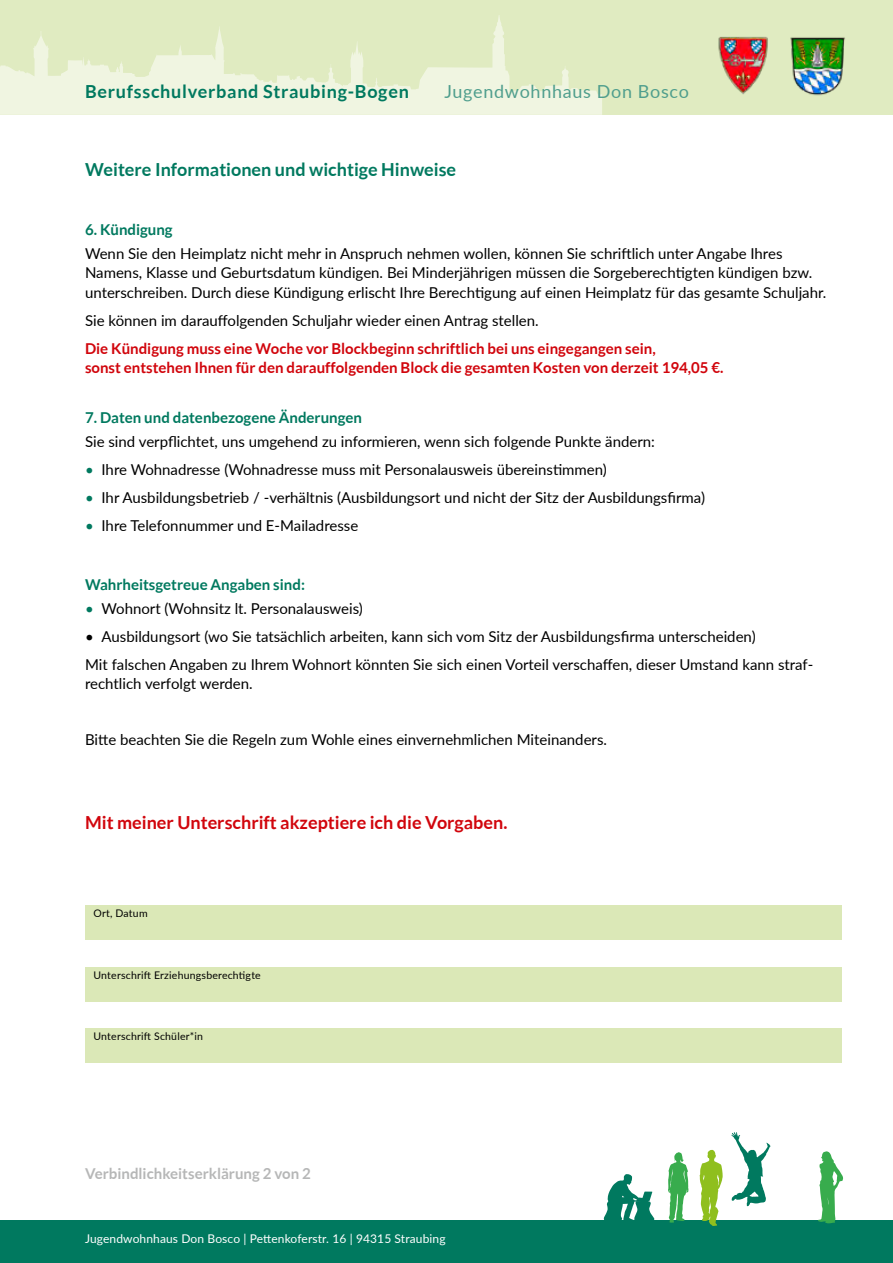
<style>
.page{position:relative;width:893px;height:1263px;background:#fff}
.page>*{position:absolute;margin:0;border:0;box-sizing:border-box;transform-origin:0 0}
.t1{font:700 18px "Lato";color:#d1050c}
.t2{font:700 18px "Lato";color:#00795f}
.t3{font:700 18px "Lato";letter-spacing:.04em;color:#00795f}
.t4{font:18px "Lato";letter-spacing:.04em;color:#4f9e8d}
.t5{font:15px/19.5px "Lato";color:#000}
.t6{font:700 15px/19.5px "Lato";color:#d1050c}
.t7{font:700 15px "Lato";color:#00795f}
.t8{font:700 15px "Lato";color:#b6b7b7}
.t9{font:12px "Lato";letter-spacing:.01em;color:#fff}
.t10{font:10.5px "Lato";letter-spacing:.02em;color:#000}
.s1{color:#00795f}
</style>
<div class="page">
<div style="left:0;top:1220px;width:893px;height:43px;background:#00795f"></div>
<div style="left:0;top:0;width:893px;height:115px;background:#e0ebc1"></div>
<svg style="left:818px;top:1151px;width:25px;height:72px"></svg>
<svg style="left:0;top:15px;width:602px;height:100px"></svg>
<svg style="left:668px;top:1152px;width:20px;height:71px"></svg>
<svg style="left:604px;top:1174px;width:50px;height:46px"></svg>
<svg style="left:700px;top:1150px;width:23px;height:76px"></svg>
<svg style="left:731px;top:1132px;width:40px;height:75px"></svg>
<img style="left:718px;top:36px;width:127px;height:60px">
<div style="left:85px;top:906px;width:757px;height:34px;background:#dbe8b7"></div>
<div style="left:85px;top:967px;width:757px;height:34px;background:#dbe8b7"></div>
<div style="left:85px;top:1028px;width:757px;height:34px;background:#dbe8b7"></div>
<p class="t3" style="left:85px;top:82px;width:325px">Berufsschulverband Straubing-Bogen</p>
<p class="t4" style="left:444px;top:79px;width:246px">Jugendwohnhaus Don Bosco</p>
<p class="t2" style="left:85px;top:159px;width:373px">Weitere Informationen und wichtige Hinweise</p>
<p class="t7" style="left:85px;top:221px;width:89px">6. Kündigung</p>
<p class="t5" style="left:85px;top:243px;width:743px">Wenn Sie den Heimplatz nicht mehr in Anspruch nehmen wollen, können Sie schriftlich unter Angabe Ihres<br>Namens, Klasse und Geburtsdatum kündigen. Bei Minderjährigen müssen die Sorgeberechtigten kündigen bzw. unterschreiben. Durch diese Kündigung erlischt Ihre Berechtigung auf einen Heimplatz für das gesamte Schuljahr.</p>
<p class="t5" style="left:85px;top:310px;width:455px">Sie können im darauffolgenden Schuljahr wieder einen Antrag stellen.</p>
<p class="t6" style="left:85px;top:338px;width:640px">Die Kündigung muss eine Woche vor Blockbeginn schriftlich bei uns eingegangen sein,<br>sonst entstehen Ihnen für den darauffolgenden Block die gesamten Kosten von derzeit 194,05 €.</p>
<p class="t7" style="left:85px;top:409px;width:278px">7. Daten und datenbezogene Änderungen</p>
<p class="t5" style="left:85px;top:431px;width:571px">Sie sind verpflichtet, uns umgehend zu informieren, wenn sich folgende Punkte ändern:</p>
<p class="t5" style="left:85px;top:459px;width:523px"><span class="s1">•</span> Ihre Wohnadresse (Wohnadresse muss mit Personalausweis übereinstimmen)</p>
<p class="t5" style="left:85px;top:487px;width:621px"><span class="s1">•</span> Ihr Ausbildungsbetrieb / -verhältnis (Ausbildungsort und nicht der Sitz der Ausbildungsfirma)</p>
<p class="t5" style="left:85px;top:515px;width:275px"><span class="s1">•</span> Ihre Telefonnummer und E-Mailadresse</p>
<p class="t7" style="left:85px;top:576px;width:221px">Wahrheitsgetreue Angaben sind:</p>
<p class="t5" style="left:85px;top:598px;width:279px"><span class="s1">•</span> Wohnort (Wohnsitz lt. Personalausweis)</p>
<p class="t5" style="left:85px;top:621px;width:730px;line-height:28px">• Ausbildungsort (wo Sie tatsächlich arbeiten, kann sich vom Sitz der Ausbildungsfirma unterscheiden)<br>Mit falschen Angaben zu Ihrem Wohnort könnten Sie sich einen Vorteil verschaffen, dieser Umstand kann straf-</p>
<p class="t5" style="left:85px;top:673px;width:169px">rechtlich verfolgt werden.</p>
<p class="t5" style="left:85px;top:729px;width:523px">Bitte beachten Sie die Regeln zum Wohle eines einvernehmlichen Miteinanders.</p>
<p class="t1" style="left:85px;top:812px;width:424px">Mit meiner Unterschrift akzeptiere ich die Vorgaben.</p>
<p class="t10" style="left:94px;top:906px;width:56px">Ort, Datum</p>
<p class="t10" style="left:94px;top:967px;width:169px">Unterschrift Erziehungsberechtigte</p>
<p class="t10" style="left:94px;top:1028px;width:111px">Unterschrift Schüler*in</p>
<p class="t8" style="left:85px;top:1165px;width:227px">Verbindlichkeitserklärung 2 von 2</p>
<p class="t9" style="left:85px;top:1230px;width:362px">Jugendwohnhaus Don Bosco | Pettenkoferstr. 16 | 94315 Straubing</p>
</div>
